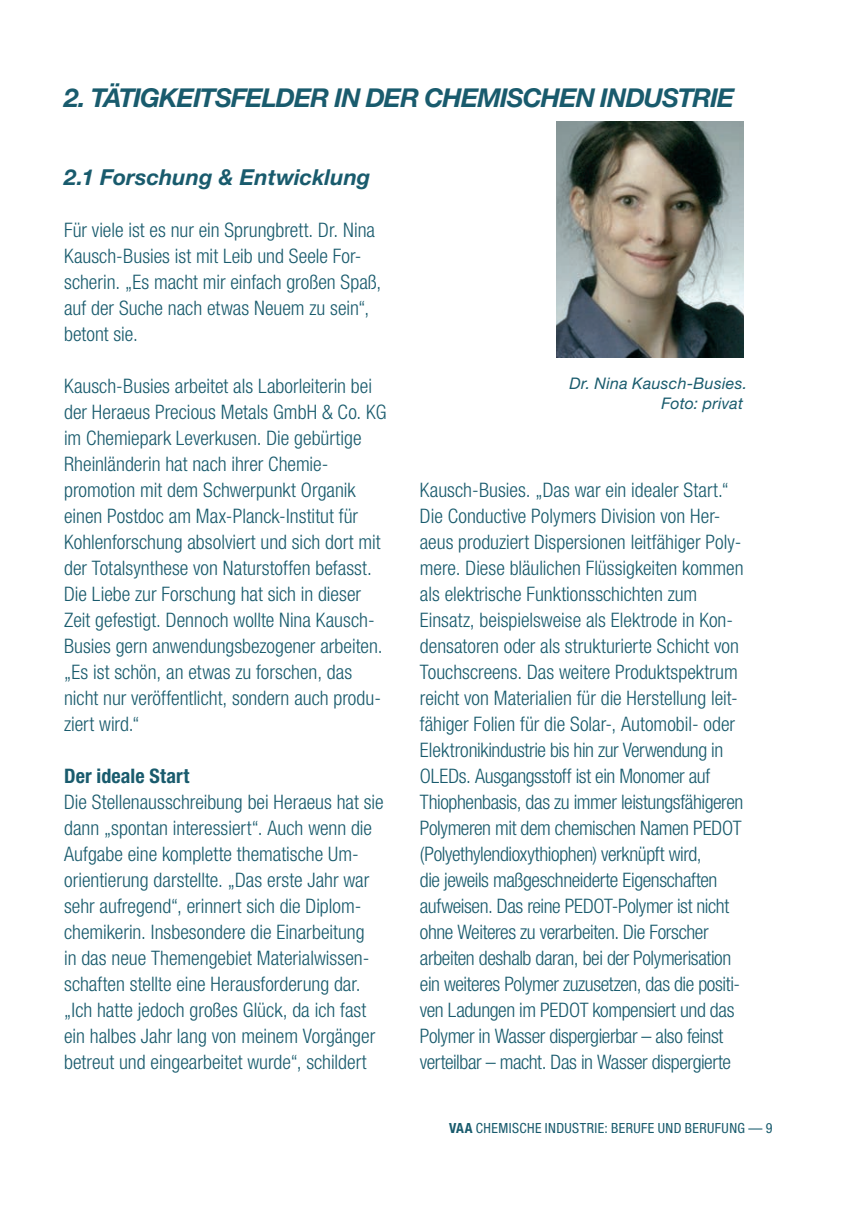
<style>
.page{position:relative;width:857px;height:1225px;background:#fff}
.page>*{position:absolute;margin:0;border:0;box-sizing:border-box;transform-origin:0 0}
.t1{font:italic 700 26px "Helvetica Neue LT Std";letter-spacing:-.04em;color:#195b6d}
.t2{font:italic 700 22px "Helvetica Neue LT Std";color:#195b6d}
.t3{font:300 condensed 20px/26px "Helvetica Neue LT Std";color:#195b6d}
.t4{font:700 condensed 20px "Helvetica Neue LT Std";letter-spacing:.005em;color:#195b6d}
.t5{font:italic 16px/19.2px "Helvetica Neue LT Std";letter-spacing:.015em;color:#195b6d;text-align:right}
.t6{font:condensed 14px "Helvetica Neue LT Std";letter-spacing:.03em;color:#195b6d}
.s1{font-weight:700}
</style>
<div class="page">
<img style="left:556px;top:121px;width:187px;height:236px">
<h1 class="t1" style="left:64px;top:82px;width:671px">2. TÄTIGKEITSFELDER IN DER CHEMISCHEN INDUSTRIE</h1>
<p class="t2" style="left:64px;top:164px;width:307px">2.1 Forschung &amp; Entwicklung</p>
<p class="t3" style="left:64px;top:217px;width:318px">Für viele ist es nur ein Sprungbrett. Dr. Nina Kausch-Busies ist mit Leib und Seele For&shy;scherin. „Es macht mir einfach großen Spaß, auf der Suche nach etwas Neuem zu sein“, betont sie.</p>
<p class="t3" style="left:64px;top:373px;width:323px">Kausch-Busies arbeitet als Laborleiterin bei der Heraeus Precious Metals GmbH &amp; Co. KG im Chemiepark Leverkusen. Die gebürtige Rheinländerin hat nach ihrer Chemie&shy;promotion mit dem Schwerpunkt Organik einen Postdoc am Max-Planck-Institut für Kohlenforschung absolviert und sich dort mit der Totalsynthese von Naturstoffen befasst.<br>Die Liebe zur Forschung hat sich in dieser Zeit gefestigt. Dennoch wollte Nina Kausch-Busies gern anwendungsbezogener arbeiten. „Es ist schön, an etwas zu forschen, das nicht nur veröffentlicht, sondern auch produ&shy;ziert wird.“</p>
<p class="t4" style="left:64px;top:764px;width:127px">Der ideale Start</p>
<p class="t3" style="left:64px;top:789px;width:321px">Die Stellenausschreibung bei Heraeus hat sie dann „spontan interessiert“. Auch wenn die Aufgabe eine komplette thematische Um&shy;orientierung darstellte. „Das erste Jahr war sehr aufregend“, erinnert sich die Diplom&shy;chemikerin. Insbesondere die Einarbeitung<br>in das neue Themengebiet Materialwissen&shy;schaften stellte eine Herausforderung dar. „Ich hatte jedoch großes Glück, da ich fast ein halbes Jahr lang von meinem Vorgänger betreut und eingearbeitet wurde“, schildert</p>
<p class="t5" style="left:569px;top:374px;width:179px">Dr. Nina Kausch-Busies.<br>Foto: privat</p>
<p class="t3" style="left:419px;top:477px;width:325px">Kausch-Busies. „Das war ein idealer Start.“ Die Conductive Polymers Division von Her&shy;aeus produziert Dispersionen leitfähiger Poly&shy;mere. Diese bläulichen Flüssigkeiten kommen als elektrische Funktionsschichten zum Einsatz, beispielsweise als Elektrode in Kon&shy;densatoren oder als strukturierte Schicht von Touchscreens. Das weitere Produktspektrum reicht von Materialien für die Herstellung leit&shy;fähiger Folien für die Solar-, Automobil- oder Elektronikindustrie bis hin zur Verwendung in OLEDs. Ausgangsstoff ist ein Monomer auf Thiophenbasis, das zu immer leistungsfähigeren Polymeren mit dem chemischen Namen PEDOT (Polyethylendioxythiophen) verknüpft wird,<br>die jeweils maßgeschneiderte Eigenschaften aufweisen. Das reine PEDOT-Polymer ist nicht ohne Weiteres zu verarbeiten. Die Forscher arbeiten deshalb daran, bei der Polymerisation ein weiteres Polymer zuzusetzen, das die positi&shy;ven Ladungen im PEDOT kompensiert und das Polymer in Wasser dispergierbar – also feinst verteilbar – macht. Das in Wasser dispergierte</p>
<p class="t6" style="left:449px;top:1119px;width:324px"><span class="s1">VAA</span> CHEMISCHE INDUSTRIE: BERUFE UND BERUFUNG — 9</p>
</div>
